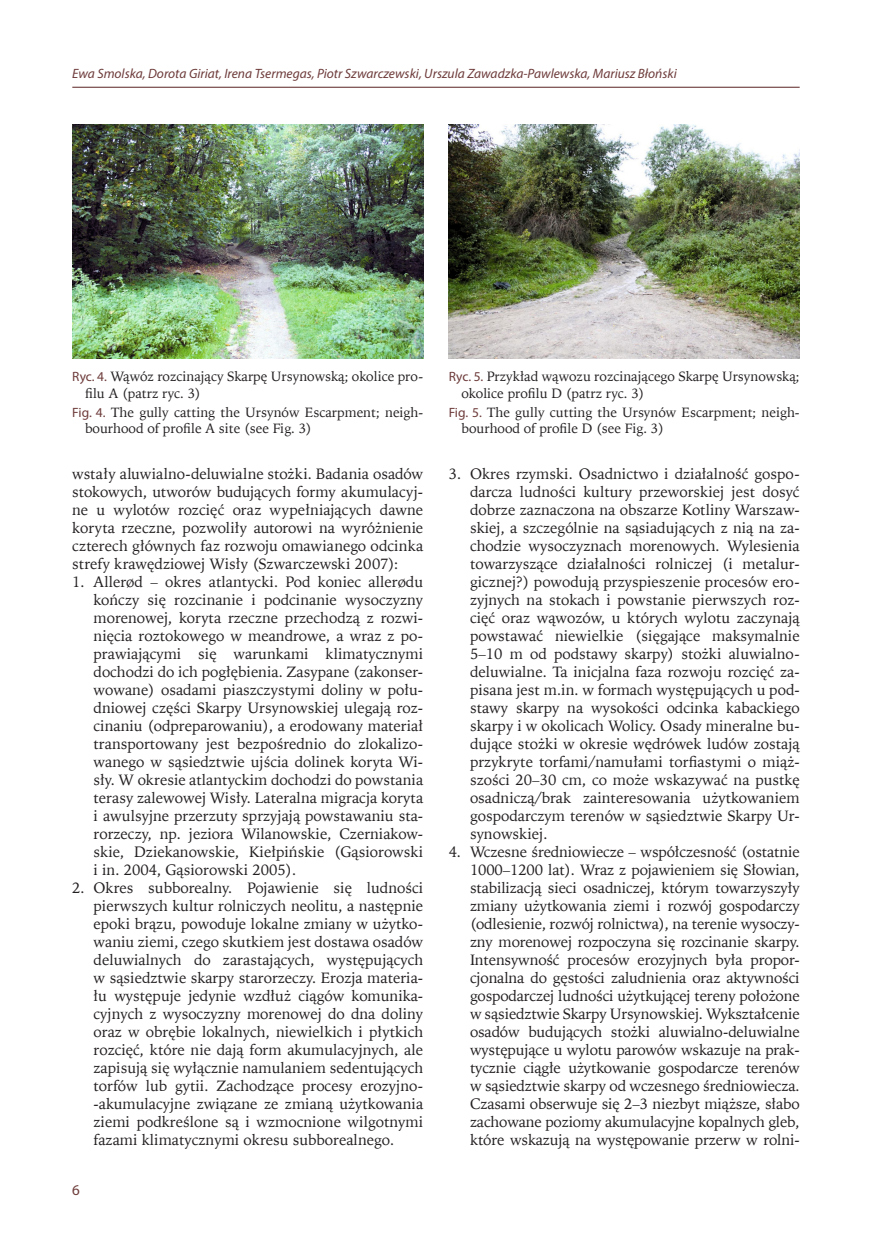
<style>
.page{position:relative;width:872px;height:1245px;background:#fff}
.page>*{position:absolute;margin:0;border:0;box-sizing:border-box;transform-origin:0 0}
.Punkt{font:15px/18px "Iowan Old St EU";color:#231f20;text-align:justify}
.t1{font:15px "Myriad Pro";color:#6d3b3a}
.Tytuł_tabeli_ryciny{font:13.5px/16.2px "Iowan Old St EU";color:#231f20}
.t2{font:italic 13.5px "Myriad Pro";color:#6d3b3a}
.s1{font-family:"Myriad Pro";color:#6d3b3a}
</style>
<div class="page">
<hr style="left:72px;top:87px;width:727px;height:1px;background:#6d3b3a">
<img style="left:72px;top:124px;width:351px;height:234px">
<img style="left:449px;top:124px;width:350px;height:234px">
<p class="t2" style="left:72px;top:65px;width:606px">Ewa Smolska, Dorota Giriat, Irena Tsermegas, Piotr Szwarczewski, Urszula Zawadzka-Pawlewska, Mariusz Błoński</p>
<p class="Tytuł_tabeli_ryciny" style="left:85px;top:369px;width:340px;text-indent:-13px"><span class="s1">Ryc. 4.</span> Wąwóz rozcinający Skarpę Ursynowską; okolice pro&shy;filu A (patrz ryc. 3)</p>
<p class="Tytuł_tabeli_ryciny" style="left:85px;top:404px;width:340px;text-indent:-13px"><span class="s1">Fig. 4.</span> The gully catting the Ursynów Escarpment; neigh&shy;bourhood of profile A site (see Fig. 3)</p>
<p class="Punkt" style="left:72px;top:465px;width:352px">wstały aluwialno-deluwialne stożki. Badania osadów stokowych, utworów budujących formy akumulacyj&shy;ne u wylotów rozcięć oraz wypełniających dawne koryta rzeczne, pozwoliły autorowi na wyróżnienie czterech głównych faz rozwoju omawianego odcinka strefy krawędziowej Wisły (Szwarczewski 2007):</p>
<p class="Punkt" style="left:94px;top:573px;width:331px;text-indent:-21px">1. Allerød – okres atlantycki. Pod koniec allerødu kończy się rozcinanie i podcinanie wysoczyzny morenowej, koryta rzeczne przechodzą z rozwi&shy;nięcia roztokowego w meandrowe, a wraz z po&shy;prawiającymi się warunkami klimatycznymi dochodzi do ich pogłębienia. Zasypane (zakonser&shy;wowane) osadami piaszczystymi doliny w połu&shy;dniowej części Skarpy Ursynowskiej ulegają roz&shy;cinaniu (odpreparowaniu), a erodowany materiał transportowany jest bezpośrednio do zlokalizo&shy;wanego w sąsiedztwie ujścia dolinek koryta Wi&shy;sły. W okresie atlantyckim dochodzi do powstania terasy zalewowej Wisły. Lateralna migracja koryta i awulsyjne przerzuty sprzyjają powstawaniu sta&shy;rorzeczy, np. jeziora Wilanowskie, Czerniakow&shy;skie, Dziekanowskie, Kiełpińskie (Gąsiorowski i in. 2004, Gąsiorowski 2005).</p>
<p class="Punkt" style="left:94px;top:879px;width:331px;text-indent:-21px">2. Okres subborealny. Pojawienie się ludności pierwszych kultur rolniczych neolitu, a następnie epoki brązu, powoduje lokalne zmiany w użytko&shy;waniu ziemi, czego skutkiem jest dostawa osadów deluwialnych do zarastających, występujących w sąsiedztwie skarpy starorzeczy. Erozja materia&shy;łu występuje jedynie wzdłuż ciągów komunika&shy;cyjnych z wysoczyzny morenowej do dna doliny oraz w obrębie lokalnych, niewielkich i płytkich rozcięć, które nie dają form akumulacyjnych, ale zapisują się wyłącznie namulaniem sedentujących torfów lub gytii. Zachodzące procesy erozyjno--akumulacyjne związane ze zmianą użytkowania ziemi podkreślone są i wzmocnione wilgotnymi fazami klimatycznymi okresu subborealnego.</p>
<p class="t1" style="left:72px;top:1181px;width:9px">6</p>
<p class="Tytuł_tabeli_ryciny" style="left:461px;top:369px;width:340px;text-indent:-13px"><span class="s1">Ryc. 5.</span> Przykład wąwozu rozcinającego Skarpę Ursynowską; okolice profilu D (patrz ryc. 3)</p>
<p class="Tytuł_tabeli_ryciny" style="left:461px;top:404px;width:340px;text-indent:-13px"><span class="s1">Fig. 5.</span> The gully cutting the Ursynów Escarpment; neigh&shy;bourhood of profile D (see Fig. 3)</p>
<p class="Punkt" style="left:470px;top:465px;width:331px;text-indent:-21px">3. Okres rzymski. Osadnictwo i działalność gospo&shy;darcza ludności kultury przeworskiej jest dosyć dobrze zaznaczona na obszarze Kotliny Warszaw&shy;skiej, a szczególnie na sąsiadujących z nią na za&shy;chodzie wysoczyznach morenowych. Wylesienia towarzyszące działalności rolniczej (i metalur&shy;gicznej?) powodują przyspieszenie procesów ero&shy;zyjnych na stokach i powstanie pierwszych roz&shy;cięć oraz wąwozów, u których wylotu zaczynają powstawać niewielkie (sięgające maksymalnie 5–10 m od podstawy skarpy) stożki aluwialno&shy;deluwialne. Ta inicjalna faza rozwoju rozcięć za&shy;pisana jest m.in. w formach występujących u pod&shy;stawy skarpy na wysokości odcinka kabackiego skarpy i w okolicach Wolicy. Osady mineralne bu&shy;dujące stożki w okresie wędrówek ludów zostają przykryte torfami/namułami torfiastymi o miąż&shy;szości 20–30 cm, co może wskazywać na pustkę osadniczą/brak zainteresowania użytkowaniem gospodarczym terenów w sąsiedztwie Skarpy Ur&shy;synowskiej.</p>
<p class="Punkt" style="left:470px;top:843px;width:331px;text-indent:-21px">4. Wczesne średniowiecze – współczesność (ostatnie 1000–1200 lat). Wraz z pojawieniem się Słowian, stabilizacją sieci osadniczej, którym towarzyszyły zmiany użytkowania ziemi i rozwój gospodarczy (odlesienie, rozwój rolnictwa), na terenie wysoczy&shy;zny morenowej rozpoczyna się rozcinanie skarpy.<br>Intensywność procesów erozyjnych była propor&shy;cjonalna do gęstości zaludnienia oraz aktywności gospodarczej ludności użytkującej tereny położone w sąsiedztwie Skarpy Ursynowskiej. Wykształcenie osadów budujących stożki aluwialno-deluwialne występujące u wylotu parowów wskazuje na prak&shy;tycznie ciągłe użytkowanie gospodarcze terenów w sąsiedztwie skarpy od wczesnego średniowiecza.<br>Czasami obserwuje się 2–3 niezbyt miąższe, słabo zachowane poziomy akumulacyjne kopalnych gleb, które wskazują na występowanie przerw w rolni-</p>
</div>
